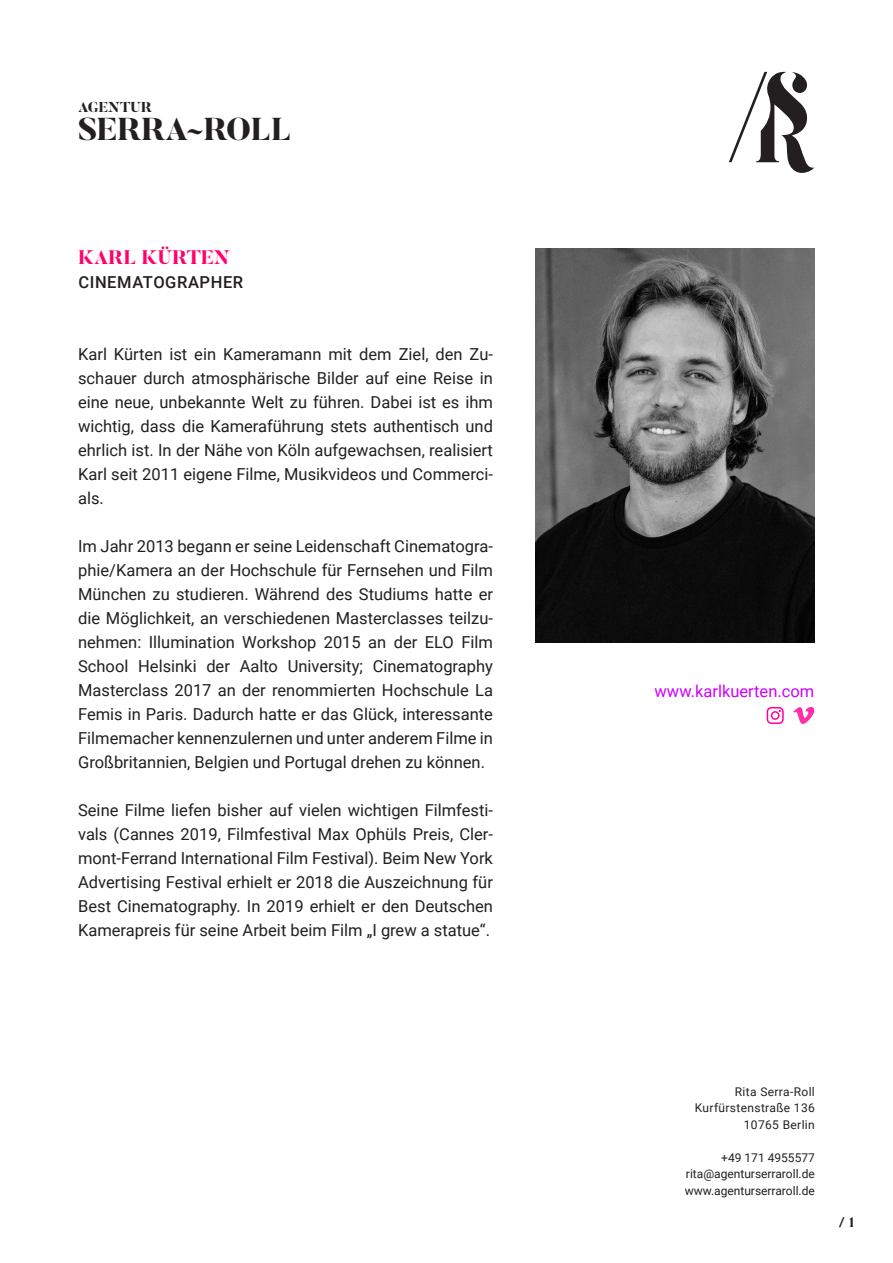
<style>
.page{position:relative;width:893px;height:1263px;background:#fff}
.page>*{position:absolute;margin:0;border:0;box-sizing:border-box;transform-origin:0 0}
.t1{font:800 31.5px "Butler";color:#231f20}
.t2{font:800 19.5px "Butler";color:#ff006d}
.t3{font:16.5px/24px "Roboto";color:#231f20;text-align:justify}
.t4{font:16.5px "Roboto";color:#cf00ff}
.t5{font:500 16.5px "Roboto";letter-spacing:.035em;color:#231f20}
.t6{font:800 14.25px "Butler";color:#231f20}
.t7{font:800 13.5px "Butler";color:#231f20}
.t8{font:12px/16.5px "Roboto";color:#231f20;text-align:justify}
.t9{font:12px/16.5px "Roboto";letter-spacing:.03em;color:#231f20;text-align:right}
</style>
<div class="page">
<img style="left:535px;top:249px;width:280px;height:393px">
<svg style="left:729px;top:72px;width:85px;height:101px"></svg>
<svg style="left:767px;top:707px;width:17px;height:17px"></svg>
<svg style="left:793px;top:707px;width:21px;height:17px"></svg>
<p class="t6" style="left:78px;top:98px;width:32px">AGENT</p>
<p class="t6" style="left:130px;top:98px;width:23px">UR</p>
<h1 class="t1" style="left:78px;top:109px;width:43px">SERRA</h1>
<h1 class="t1" style="left:185px;top:109px;width:86px">~ROLL</h1>
<p class="t2" style="left:78px;top:245px;width:154px">KARL KÜRTEN</p>
<p class="t5" style="left:78px;top:271px;width:166px">CINEMATOGRAPHER</p>
<p class="t3" style="left:78px;top:342px;width:416px">Karl Kürten ist ein Kameramann mit dem Ziel, den Zu&shy;schauer durch atmosphärische Bilder auf eine Reise in eine neue, unbekannte Welt zu führen. Dabei ist es ihm wichtig, dass die Kameraführung stets authentisch und ehrlich ist. In der Nähe von Köln aufgewachsen, realisiert Karl seit 2011 eigene Filme, Musikvideos und Commerci&shy;als.</p>
<p class="t3" style="left:78px;top:534px;width:416px">Im Jahr 2013 begann er seine Leidenschaft Cinematogra&shy;phie/Kamera an der Hochschule für Fernsehen und Film München zu studieren. Während des Studiums hatte er die Möglichkeit, an verschiedenen Masterclasses teilzu&shy;nehmen: Illumination Workshop 2015 an der ELO Film School Helsinki der Aalto University; Cinematography Masterclass 2017 an der renommierten Hochschule La Femis in Paris. Dadurch hatte er das Glück, interessante Filmemacher kennenzulernen und unter anderem Filme in Großbritannien, Belgien und Portugal drehen zu können.</p>
<p class="t3" style="left:78px;top:798px;width:416px">Seine Filme liefen bisher auf vielen wichtigen Filmfesti&shy;vals (Cannes 2019, Filmfestival Max Ophüls Preis, Cler&shy;mont-Ferrand International Film Festival). Beim New York Advertising Festival erhielt er 2018 die Auszeichnung für Best Cinematography. In 2019 erhielt er den Deutschen Kamerapreis für seine Arbeit beim Film „I grew a statue“.</p>
<p class="t4" style="left:655px;top:680px;width:161px">www.karlkuerten.com</p>
<p class="t9" style="left:695px;top:1083px;width:122px">Rita Serra-Roll<br>Kurfürstenstraße 136<br>10765 Berlin</p>
<p class="t8" style="left:685px;top:1149px;width:132px;text-indent:37px">+49 171 4955577 rita@agenturserraroll.de www.agenturserraroll.de</p>
<p class="t7" style="left:839px;top:1214px;width:17px">/ 1</p>
</div>
